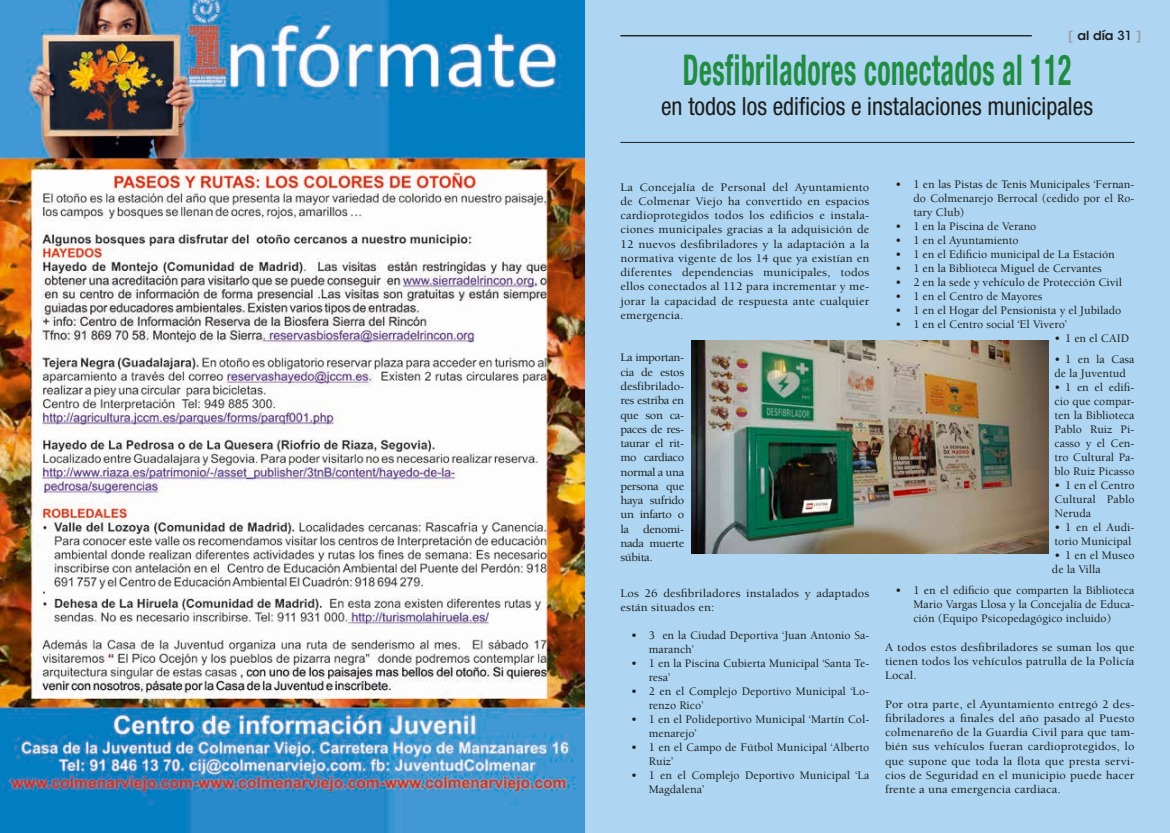
<style>
.page{position:relative;width:1170px;height:833px;background:#fff}
.page>*{position:absolute;margin:0;border:0;box-sizing:border-box;transform-origin:0 0}
.t1{font:700 condensed 42.5px "Helvetica Neue LT Std";letter-spacing:.02em;color:#218c42;scale:.65 1}
.t2{font:condensed 25px "Helvetica Neue LT Std";color:#1d1d1b;scale:.95 1}
.t3{font:600 12.5px "ITC Avant Garde Std";color:#1d1d1b}
.t4{font:500 11.88px/14.2px "Berkeley Std";color:#1d1d1b;text-align:justify;scale:1.05 1}
.t5{font:500 11.88px/14px "Berkeley Std";color:#1d1d1b}
.s1{color:#9d9d9d}
.s2{font-weight:500}
</style>
<div class="page">
<div style="left:586px;top:0;width:583px;height:833px;background:#aed6f2"></div>
<hr style="left:620px;top:35px;width:411px;height:1px;background:#1d1d1b">
<hr style="left:620px;top:142px;width:514px;height:1px;background:#1d1d1b">
<img style="left:0;top:0;width:585px;height:833px">
<img style="left:691px;top:341px;width:357px;height:212px">
<p class="t3" style="left:1067px;top:28px;width:75px"><span class="s1">[</span> al día <span class="s2">31</span> <span class="s1">]</span></p>
<h1 class="t1" style="left:682px;top:44px;width:599px">Desfibriladores conectados al 112</h1>
<h2 class="t2" style="left:661px;top:91px;width:456px">en todos los edificios e instalaciones municipales</h2>
<p class="t4" style="left:620px;top:180px;width:238px">La Concejalía de Personal del Ayuntamiento de Colmenar Viejo ha convertido en espacios cardioprotegidos todos los edificios e instala&shy;ciones municipales gracias a la adquisición de 12 nuevos desfibriladores y la adaptación a la normativa vigente de los 14 que ya existían en diferentes dependencias municipales, todos ellos conectados al 112 para incrementar y me&shy;jorar la capacidad de respuesta ante cualquier emergencia.</p>
<p class="t4" style="left:620px;top:351px;width:62px">La importan&shy;cia de estos desfibrilado&shy;res estriba en que son ca&shy;paces de res&shy;taurar el rit&shy;mo cardiaco normal a una persona que haya sufrido un infarto o la denomi&shy;nada muerte súbita.</p>
<p class="t4" style="left:620px;top:586px;width:238px">Los 26 desfibriladores instalados y adaptados están situados en:</p>
<p class="t5" style="left:648px;top:628px;width:222px;text-indent:-18px">• 3 en la Ciudad Deportiva ‘Juan Antonio Sa&shy;maranch’</p>
<p class="t5" style="left:648px;top:656px;width:222px;text-indent:-18px">• 1 en la Piscina Cubierta Municipal ‘Santa Te&shy;resa’</p>
<p class="t5" style="left:648px;top:684px;width:222px;text-indent:-18px">• 2 en el Complejo Deportivo Municipal ‘Lo&shy;renzo Rico’</p>
<p class="t5" style="left:648px;top:712px;width:222px;text-indent:-18px">• 1 en el Polideportivo Municipal ‘Martín Col&shy;menarejo’</p>
<p class="t5" style="left:648px;top:740px;width:222px;text-indent:-18px">• 1 en el Campo de Fútbol Municipal ‘Alberto<br>Ruiz’</p>
<p class="t5" style="left:648px;top:768px;width:222px;text-indent:-18px">• 1 en el Complejo Deportivo Municipal ‘La<br>Magdalena’</p>
<p class="t5" style="left:913px;top:177px;width:223px;text-align:justify;text-indent:-18px">• 1 en las Pistas de Tenis Municipales ‘Fernan&shy;do Colmenarejo Berrocal (cedido por el Ro&shy;tary Club)</p>
<p class="t5" style="left:895px;top:219px;width:142px">• 1 en la Piscina de Verano</p>
<p class="t5" style="left:895px;top:233px;width:125px">• 1 en el Ayuntamiento</p>
<p class="t5" style="left:895px;top:247px;width:221px">• 1 en el Edificio municipal de La Estación</p>
<p class="t5" style="left:895px;top:261px;width:208px">• 1 en la Biblioteca Miguel de Cervantes</p>
<p class="t5" style="left:895px;top:275px;width:228px">• 2 en la sede y vehículo de Protección Civil</p>
<p class="t5" style="left:895px;top:289px;width:148px">• 1 en el Centro de Mayores</p>
<p class="t5" style="left:895px;top:303px;width:227px">• 1 en el Hogar del Pensionista y el Jubilado</p>
<p class="t5" style="left:895px;top:317px;width:173px">• 1 en el Centro social ‘El Vivero’</p>
<p class="t5" style="left:1054px;top:331px;width:76px">• 1 en el CAID</p>
<p class="t5" style="left:1054px;top:352px;width:82px">• 1 en la Casa de la Juventud</p>
<p class="t5" style="left:1054px;top:380px;width:82px;text-align:justify">• 1 en el edifi&shy;cio que compar&shy;ten la Biblioteca Pablo Ruiz Pi&shy;casso y el Cen&shy;tro Cultural Pa&shy;blo Ruiz Picasso</p>
<p class="t5" style="left:1054px;top:478px;width:82px;text-align:justify">• 1 en el Centro Cultural Pablo Neruda</p>
<p class="t5" style="left:1054px;top:520px;width:82px">• 1 en el Audi&shy;torio Municipal</p>
<p class="t5" style="left:1051px;top:548px;width:84px">• 1 en el Museo de la Villa</p>
<p class="t5" style="left:913px;top:583px;width:223px;text-align:justify;text-indent:-18px">• 1 en el edificio que comparten la Biblioteca Mario Vargas Llosa y la Concejalía de Educa&shy;ción (Equipo Psicopedagógico incluido)</p>
<p class="t4" style="left:884px;top:640px;width:239px">A todos estos desfibriladores se suman los que tienen todos los vehículos patrulla de la Policía Local.</p>
<p class="t4" style="left:884px;top:697px;width:239px">Por otra parte, el Ayuntamiento entregó 2 des&shy;fibriladores a finales del año pasado al Puesto colmenareño de la Guardia Civil para que tam&shy;bién sus vehículos fueran cardioprotegidos, lo que supone que toda la flota que presta servi&shy;cios de Seguridad en el municipio puede hacer frente a una emergencia cardiaca.</p>
</div>
